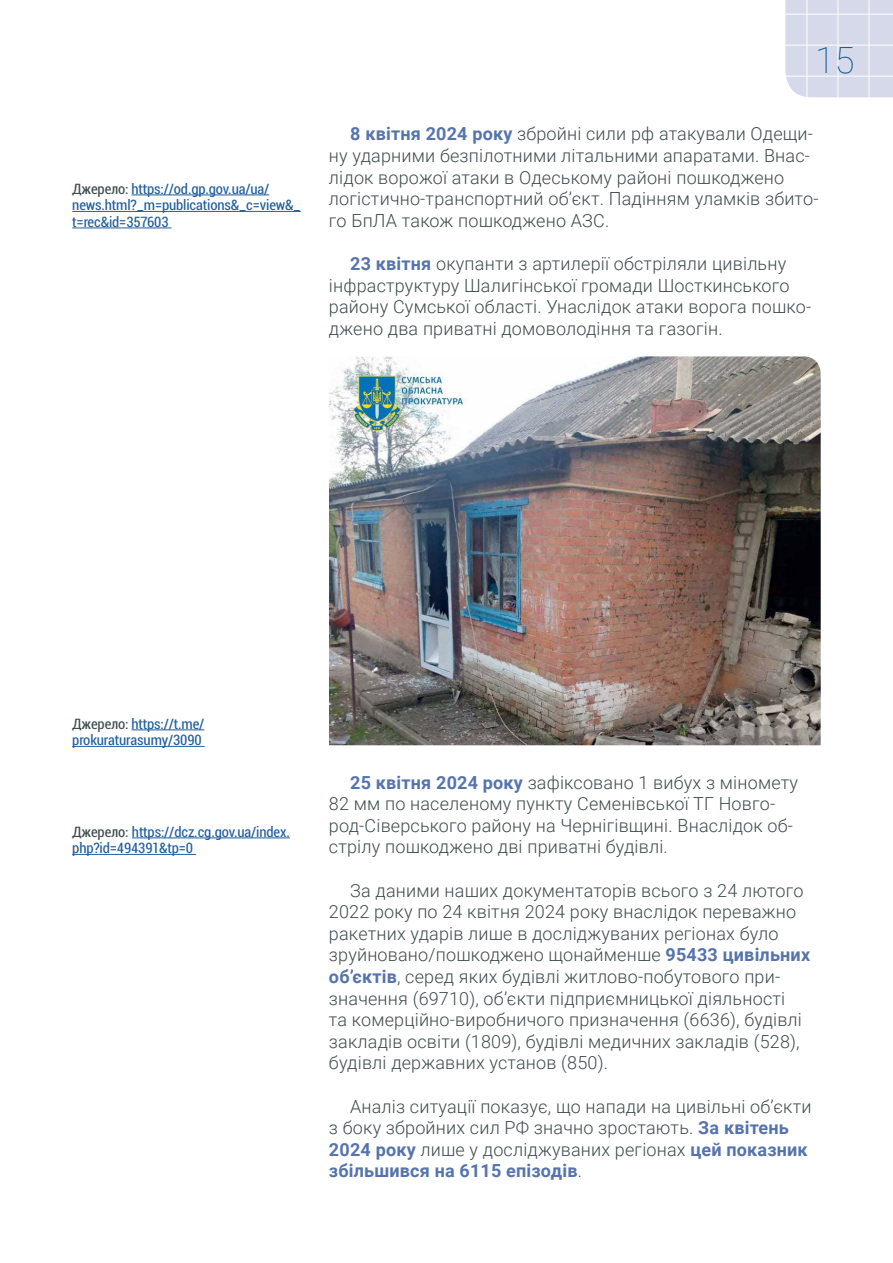
<style>
.page{position:relative;width:893px;height:1263px;background:#fff}
.page>*{position:absolute;margin:0;border:0;box-sizing:border-box;transform-origin:0 0}
.t1{font:100 36px "Roboto";color:#00538e}
.Basic_TXT{font:300 18px/21.6px "Roboto";letter-spacing:.01em;color:#3f4c4e}
.Photo-pidpys{font:condensed 15px/16.5px "Roboto";letter-spacing:-.01em;color:#215e9e}
.s1{color:#3f4c4e}
.s2{font-weight:700;color:#5674ac}
</style>
<div class="page">
<img style="left:329px;top:356px;width:492px;height:389px">
<hr style="left:131px;top:195px;width:138px;height:1px;background:#215e9e">
<hr style="left:72px;top:211px;width:229px;height:1px;background:#215e9e">
<hr style="left:72px;top:228px;width:100px;height:1px;background:#215e9e">
<hr style="left:131px;top:729px;width:73px;height:1px;background:#215e9e">
<hr style="left:72px;top:746px;width:133px;height:1px;background:#215e9e">
<hr style="left:132px;top:837px;width:158px;height:1px;background:#215e9e">
<hr style="left:72px;top:854px;width:124px;height:1px;background:#215e9e">
<svg style="left:785px;top:0;width:108px;height:97px"></svg>
<hr style="left:785px;top:76px;width:108px;height:1px;background:#fff">
<hr style="left:785px;top:45px;width:108px;height:1px;background:#fff">
<hr style="left:785px;top:14px;width:108px;height:1px;background:#fff">
<hr style="left:869px;top:0;width:1px;height:97px;background:#fff">
<hr style="left:838px;top:0;width:1px;height:97px;background:#fff">
<hr style="left:807px;top:0;width:1px;height:97px;background:#fff">
<p class="Photo-pidpys" style="left:72px;top:180px;width:230px"><span class="s1">Джерело:</span> https://od.gp.gov.ua/ua/ news.html?_m=publications&amp;_c=view&amp;_ t=rec&amp;id=357603</p>
<h1 class="t1" style="left:815px;top:35px;width:41px">15</h1>
<p class="Basic_TXT" style="left:329px;top:123px;width:491px;text-indent:21px"><span class="s2">8 квітня 2024 року</span> збройні сили рф атакували Одещи&shy;ну ударними безпілотними літальними апаратами. Внас&shy;лідок ворожої атаки в Одеському районі пошкоджено логістично-транспортний об’єкт. Падінням уламків збито&shy;го БпЛА також пошкоджено АЗС.</p>
<p class="Basic_TXT" style="left:329px;top:252px;width:484px;text-indent:21px"><span class="s2">23 квітня</span> окупанти з артилерії обстріляли цивільну інфраструктуру Шалигінської громади Шосткинського району Сумської області. Унаслідок атаки ворога пошко&shy;джено два приватні домоволодіння та газогін.</p>
<p class="Photo-pidpys" style="left:72px;top:715px;width:134px"><span class="s1">Джерело:</span> https://t.me/ prokuraturasumy/3090</p>
<p class="Photo-pidpys" style="left:72px;top:823px;width:219px"><span class="s1">Джерело:</span> https://dcz.cg.gov.ua/index. php?id=494391&amp;tp=0</p>
<p class="Basic_TXT" style="left:329px;top:771px;width:471px;text-indent:21px"><span class="s2">25 квітня 2024 року</span> зафіксовано 1 вибух з міномету 82 мм по населеному пункту Семенівської ТГ Новго&shy;род-Сіверського району на Чернігівщині. Внаслідок об&shy;стрілу пошкоджено дві приватні будівлі.</p>
<p class="Basic_TXT" style="left:329px;top:879px;width:483px;text-indent:21px">За даними наших документаторів всього з 24 лютого 2022 року по 24 квітня 2024 року внаслідок переважно ракетних ударів лише в досліджуваних регіонах було зруйновано/пошкоджено щонайменше <span class="s2">95433 цивільних об’єктів</span>, серед яких будівлі житлово-побутового при&shy;значення (69710), об’єкти підприємницької діяльності<br>та комерційно-виробничого призначення (6636), будівлі закладів освіти (1809), будівлі медичних закладів (528), будівлі державних установ (850).</p>
<p class="Basic_TXT" style="left:329px;top:1095px;width:484px;text-indent:21px">Аналіз ситуації показує, що напади на цивільні об’єкти з боку збройних сил РФ значно зростають. <span class="s2">За квітень 2024 року</span> лише у досліджуваних регіонах <span class="s2">цей показник збільшився на 6115 епізодів</span>.</p>
</div>
